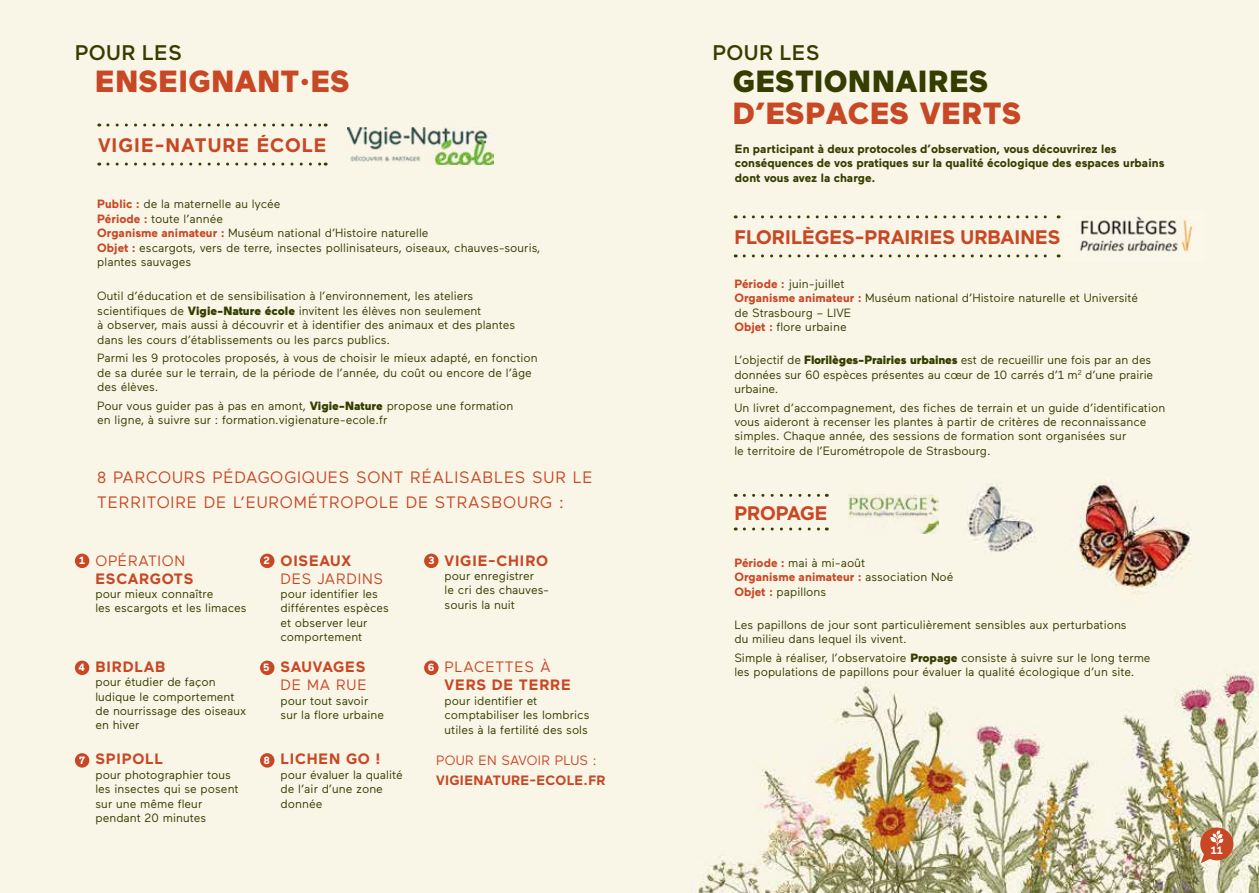
<style>
.page{position:relative;width:1259px;height:893px;background:#f9f6e7}
.page>*{position:absolute;margin:0;border:0;box-sizing:border-box;transform-origin:0 0}
.t1{font:900 30.6px "Maax";letter-spacing:.02em;color:#c84725}
.t2{font:900 30.6px "Maax";letter-spacing:.02em;color:#353e00}
.t3{font:500 21.15px "Maax";letter-spacing:.02em;color:#353e00}
.t4{font:700 19.5px "Maax";color:#c84725}
.t5{font:700 19.5px "Maax";letter-spacing:.05em;color:#c84725}
.t6{font:16.5px/25.5px "Maax";letter-spacing:.05em;color:#c84725}
.t7{font:700 15px "Maax";letter-spacing:.05em;color:#c84725}
.t8{font:15px "Maax";letter-spacing:.05em;color:#c84725}
.t9{font:700 13.5px "Maax";letter-spacing:.02em;color:#c84725}
.t10{font:13.5px "Maax";color:#c84725}
.t11{font:12px/14.4px "Maax";color:#353e00}
.t12{font:700 12px/14.4px "Maax";color:#353e00}
.t13{font:700 10.65px "Maax";color:#fffffd}
.t14{font:700 10.5px "Maax";color:#fff}
.s1{font-weight:700;color:#c84725}
.s2{font-weight:900}
</style>
<div class="page">
<svg style="left:744px;top:494px;width:83px;height:3px"></svg>
<svg style="left:744px;top:527px;width:83px;height:3px"></svg>
<img style="left:348px;top:127px;width:145px;height:38px">
<div style="left:75px;top:554px;width:14px;height:14px;background:#c84725;border-radius:50%"></div>
<div style="left:260px;top:554px;width:14px;height:14px;background:#c84725;border-radius:50%"></div>
<div style="left:424px;top:554px;width:14px;height:14px;background:#c84725;border-radius:50%"></div>
<div style="left:75px;top:661px;width:14px;height:14px;background:#c84725;border-radius:50%"></div>
<div style="left:260px;top:661px;width:14px;height:14px;background:#c84725;border-radius:50%"></div>
<div style="left:424px;top:661px;width:14px;height:14px;background:#c84725;border-radius:50%"></div>
<div style="left:75px;top:753px;width:14px;height:15px;background:#c84725;border-radius:50%"></div>
<div style="left:260px;top:753px;width:14px;height:15px;background:#c84725;border-radius:50%"></div>
<svg style="left:744px;top:215px;width:315px;height:3px"></svg>
<svg style="left:108px;top:124px;width:218px;height:3px"></svg>
<svg style="left:108px;top:163px;width:218px;height:3px"></svg>
<svg style="left:744px;top:254px;width:315px;height:3px"></svg>
<img style="left:1065px;top:211px;width:138px;height:52px">
<img style="left:848px;top:494px;width:90px;height:39px">
<svg style="left:1199px;top:826px;width:35px;height:37px"></svg>
<h2 class="t3" style="left:75px;top:41px;width:109px">POUR LES</h2>
<h1 class="t1" style="left:95px;top:64px;width:256px">ENSEIGNANT·ES</h1>
<h3 class="t5" style="left:98px;top:135px;width:230px">VIGIE-NATURE ÉCOLE</h3>
<p class="t11" style="left:97px;top:197px;width:445px"><span class="s1">Public :</span> de la maternelle au lycée<br><span class="s1">Période :</span> toute l’année<br><span class="s1">Organisme animateur :</span> Muséum national d’Histoire naturelle<br><span class="s1">Objet :</span> escargots, vers de terre, insectes pollinisateurs, oiseaux, chauves-souris, plantes sauvages</p>
<p class="t11" style="left:97px;top:289px;width:419px">Outil d’éducation et de sensibilisation à l’environnement, les ateliers scientifiques de <span class="s2">Vigie-Nature école</span> invitent les élèves non seulement<br>à observer, mais aussi à découvrir et à identifier des animaux et des plantes dans les cours d’établissements ou les parcs publics.</p>
<p class="t11" style="left:97px;top:351px;width:442px">Parmi les 9 protocoles proposés, à vous de choisir le mieux adapté, en fonction de sa durée sur le terrain, de la période de l’année, du coût ou encore de l’âge des élèves.</p>
<p class="t11" style="left:97px;top:399px;width:418px">Pour vous guider pas à pas en amont, <span class="s2">Vigie-Nature</span> propose une formation en ligne, à suivre sur : formation.vigienature-ecole.fr</p>
<h3 class="t6" style="left:97px;top:464px;width:497px">8 PARCOURS PÉDAGOGIQUES SONT RÉALISABLES SUR LE<br>TERRITOIRE DE L’EUROMÉTROPOLE DE STRASBOURG :</h3>
<p class="t8" style="left:95px;top:552px;width:91px">OPÉRATION</p>
<p class="t7" style="left:95px;top:570px;width:100px">ESCARGOTS</p>
<p class="t11" style="left:95px;top:587px;width:153px">pour mieux connaître<br>les escargots et les limaces</p>
<p class="t14" style="left:79px;top:555px;width:7px">1</p>
<p class="t7" style="left:281px;top:552px;width:72px">OISEAUX</p>
<p class="t8" style="left:281px;top:570px;width:104px">DES JARDINS</p>
<p class="t11" style="left:281px;top:587px;width:110px">pour identifier les différentes espèces et observer leur comportement</p>
<p class="t14" style="left:264px;top:555px;width:8px">2</p>
<p class="t7" style="left:445px;top:552px;width:105px">VIGIE-CHIRO</p>
<p class="t11" style="left:445px;top:569px;width:106px">pour enregistrer<br>le cri des chauves&shy;souris la nuit</p>
<p class="t14" style="left:428px;top:555px;width:8px">3</p>
<p class="t14" style="left:263px;top:662px;width:8px">5</p>
<p class="t8" style="left:445px;top:659px;width:107px">PLACETTES À</p>
<p class="t7" style="left:445px;top:677px;width:128px">VERS DE TERRE</p>
<p class="t11" style="left:445px;top:693px;width:146px">pour identifier et comptabiliser les lombrics utiles à la fertilité des sols</p>
<p class="t7" style="left:95px;top:658px;width:72px">BIRDLAB</p>
<p class="t11" style="left:95px;top:675px;width:152px">pour étudier de façon ludique le comportement de nourrissage des oiseaux en hiver</p>
<p class="t14" style="left:78px;top:662px;width:8px">4</p>
<p class="t7" style="left:281px;top:659px;width:86px">SAUVAGES</p>
<p class="t8" style="left:281px;top:677px;width:87px">DE MA RUE</p>
<p class="t11" style="left:281px;top:693px;width:105px">pour tout savoir sur la flore urbaine</p>
<p class="t14" style="left:428px;top:662px;width:8px">6</p>
<p class="t14" style="left:79px;top:754px;width:8px">7</p>
<p class="t7" style="left:281px;top:751px;width:101px">LICHEN GO !</p>
<p class="t11" style="left:281px;top:768px;width:124px">pour évaluer la qualité de l’air d’une zone donnée</p>
<p class="t7" style="left:95px;top:751px;width:69px">SPIPOLL</p>
<p class="t11" style="left:95px;top:768px;width:145px">pour photographier tous les insectes qui se posent sur une même fleur pendant 20 minutes</p>
<p class="t14" style="left:264px;top:754px;width:8px">8</p>
<p class="t10" style="left:436px;top:753px;width:162px">POUR EN SAVOIR PLUS :</p>
<p class="t9" style="left:436px;top:773px;width:171px">VIGIENATURE-ECOLE.FR</p>
<h2 class="t3" style="left:712px;top:41px;width:109px">POUR LES</h2>
<h1 class="t2" style="left:733px;top:64px;width:257px">GESTIONNAIRES</h1>
<h1 class="t1" style="left:733px;top:96px;width:290px">D’ESPACES VERTS</h1>
<p class="t12" style="left:735px;top:142px;width:431px">En participant à deux protocoles d’observation, vous découvrirez les conséquences de vos pratiques sur la qualité écologique des espaces urbains dont vous avez la charge.</p>
<h3 class="t4" style="left:734px;top:226px;width:327px">FLORILÈGES-PRAIRIES URBAINES</h3>
<p class="t11" style="left:734px;top:277px;width:405px"><span class="s1">Période :</span> juin-juillet<br><span class="s1">Organisme animateur :</span> Muséum national d’Histoire naturelle et Université de Strasbourg – LIVE<br><span class="s1">Objet :</span> flore urbaine</p>
<p class="t11" style="left:734px;top:353px;width:420px">L’objectif de <span class="s2">Florilèges-Prairies urbaines</span> est de recueillir une fois par an des données sur 60 espèces présentes au cœur de 10 carrés d’1 m<sup>2</sup> d’une prairie urbaine.</p>
<p class="t11" style="left:734px;top:400px;width:432px">Un livret d’accompagnement, des fiches de terrain et un guide d’identification vous aideront à recenser les plantes à partir de critères de reconnaissance simples. Chaque année, des sessions de formation sont organisées sur<br>le territoire de l’Eurométropole de Strasbourg.</p>
<h3 class="t4" style="left:734px;top:502px;width:95px">PROPAGE</h3>
<p class="t11" style="left:734px;top:556px;width:221px"><span class="s1">Période :</span> mai à mi-août<br><span class="s1">Organisme animateur :</span> association Noé<br><span class="s1">Objet :</span> papillons</p>
<p class="t11" style="left:734px;top:617px;width:394px">Les papillons de jour sont particulièrement sensibles aux perturbations du milieu dans lequel ils vivent.</p>
<p class="t11" style="left:734px;top:650px;width:418px">Simple à réaliser, l’observatoire <span class="s2">Propage</span> consiste à suivre sur le long terme les populations de papillons pour évaluer la qualité écologique d’un site.</p>
<p class="t13" style="left:1210px;top:844px;width:14px">11</p>
</div>
